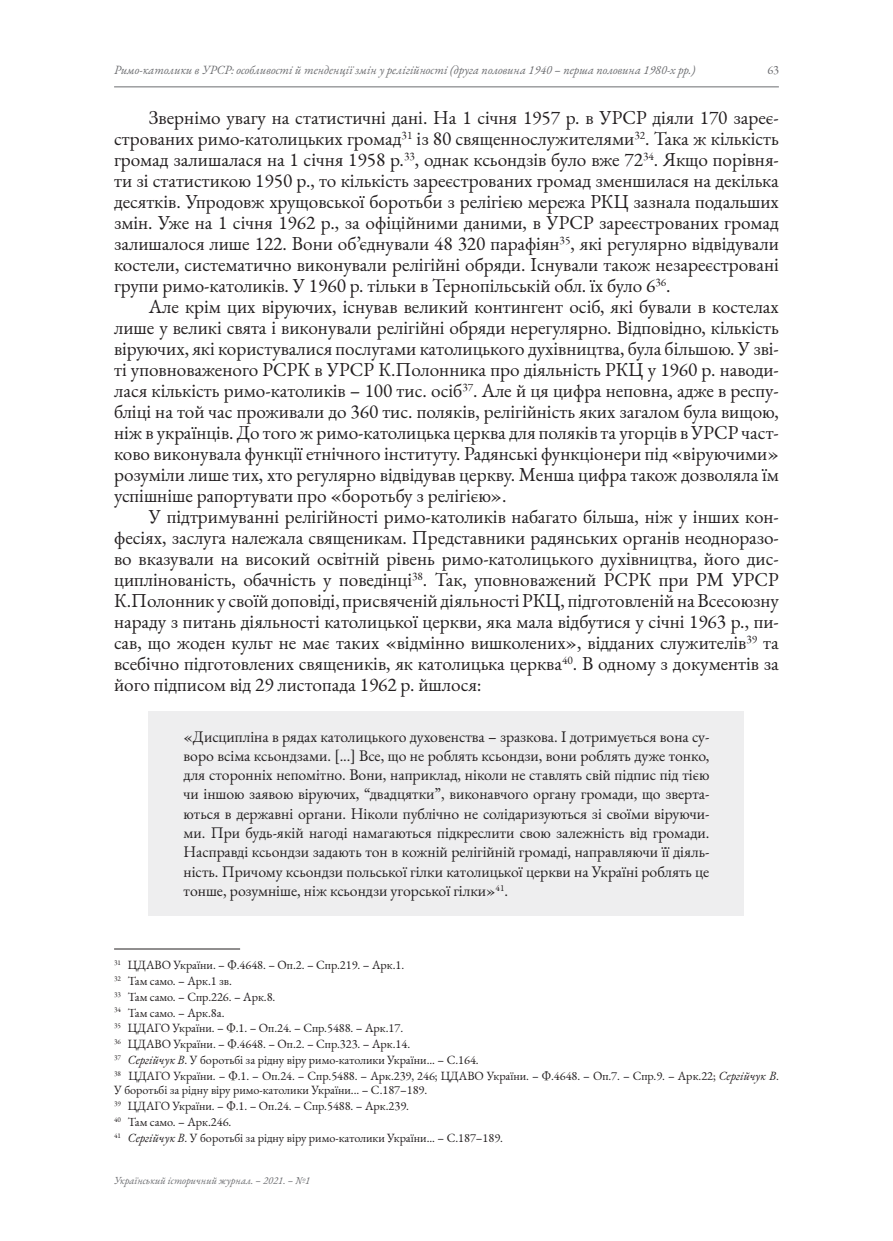
<style>
.page{position:relative;width:893px;height:1241px;background:#fff}
.page>*{position:absolute;margin:0;border:0;box-sizing:border-box;transform-origin:0 0}
.t1{font:19.25px/21px "EB Garamond";color:#231f20;text-align:justify}
.t2{font:15.75px/19.2px "EB Garamond";color:#231f20;text-align:justify}
.t3{font:12.25px/15.9px "EB Garamond";color:#231f20}
.t4{font:italic 12.25px "EB Garamond";color:#6c6d70}
.t5{font:12.25px "EB Garamond";color:#6c6d70}
.t6{font:italic 10.5px "EB Garamond";color:#6c6d70}
.s1{font-style:italic}
</style>
<div class="page">
<hr style="left:114px;top:87px;width:665px;height:1px;background:#6c6d70">
<div style="left:149px;top:710px;width:595px;height:205px;background:#eeeeef"></div>
<hr style="left:114px;top:948px;width:126px;height:1px;background:#231f20">
<p class="t4" style="left:114px;top:62px;width:583px">Римо-католики в УРСР: особливості й тенденції змін у релігійності (друга половина 1940 – перша половина 1980-х рр.)</p>
<p class="t5" style="left:767px;top:62px;width:13px">63</p>
<p class="t1" style="left:114px;top:107px;width:666px;text-indent:35px">Звернімо увагу на статистичні дані. На 1 січня 1957 р. в УРСР діяли 170 зареє&shy;строваних римо-католицьких громад<sup>31</sup> із 80 священнослужителями<sup>32</sup>. Така ж кількість громад залишалася на 1 січня 1958 р.<sup>33</sup>, однак ксьондзів було вже 72<sup>34</sup>. Якщо порівня&shy;ти зі статистикою 1950 р., то кількість зареєстрованих громад зменшилася на декілька десятків. Упродовж хрущовської боротьби з релігією мережа РКЦ зазнала подальших змін. Уже на 1 січня 1962 р., за офіційними даними, в УРСР зареєстрованих громад залишалося лише 122. Вони об’єднували 48 320 парафіян<sup>35</sup>, які регулярно відвідували костели, систематично виконували релігійні обряди. Існували також незареєстровані групи римо-католиків. У 1960 р. тільки в Тернопільській обл. їх було 6<sup>36</sup>.</p>
<p class="t1" style="left:114px;top:296px;width:666px;text-indent:35px">Але крім цих віруючих, існував великий контингент осіб, які бували в костелах лише у великі свята і виконували релігійні обряди нерегулярно. Відповідно, кількість віруючих, які користувалися послугами католицького духівництва, була більшою. У зві&shy;ті уповноваженого РСРК в УРСР К.Полонника про діяльність РКЦ у 1960 р. наводи&shy;лася кількість римо-католиків – 100 тис. осіб<sup>37</sup>. Але й ця цифра неповна, адже в респу&shy;бліці на той час проживали до 360 тис. поляків, релігійність яких загалом була вищою, ніж в українців. До того ж римо-католицька церква для поляків та угорців в УРСР част&shy;ково виконувала функції етнічного інституту. Радянські функціонери під «віруючими» розуміли лише тих, хто регулярно відвідував церкву. Менша цифра також дозволяла їм успішніше рапортувати про «боротьбу з релігією».</p>
<p class="t1" style="left:114px;top:506px;width:666px;text-indent:35px">У підтримуванні релігійності римо-католиків набагато більша, ніж у інших кон&shy;фесіях, заслуга належала священикам. Представники радянських органів неодноразо&shy;во вказували на високий освітній рівень римо-католицького духівництва, його дис&shy;циплінованість, обачність у поведінці<sup>38</sup>. Так, уповноважений РСРК при РМ УРСР К.Полонник у своїй доповіді, присвяченій діяльності РКЦ, підготовленій на Всесоюзну нараду з питань діяльності католицької церкви, яка мала відбутися у січні 1963 р., пи&shy;сав, що жоден культ не має таких «відмінно вишколених», відданих служителів<sup>39</sup> та всебічно підготовлених священиків, як католицька церква<sup>40</sup>. В одному з документів за його підписом від 29 листопада 1962 р. йшлося:</p>
<p class="t2" style="left:184px;top:726px;width:527px">«Дисципліна в рядах католицького духовенства – зразкова. І дотримується вона су&shy;воро всіма ксьондзами. [...] Все, що не роблять ксьондзи, вони роблять дуже тонко, для сторонніх непомітно. Вони, наприклад, ніколи не ставлять свій підпис під тією чи іншою заявою віруючих, “двадцятки”, виконавчого органу громади, що зверта&shy;ються в державні органи. Ніколи публічно не солідаризуються зі своїми віруючи&shy;ми. При будь-якій нагоді намагаються підкреслити свою залежність від громади.<br>Насправді ксьондзи задають тон в кожній релігійній громаді, направляючи її діяль&shy;ність. Причому ксьондзи польської гілки католицької церкви на Україні роблять це тонше, розумніше, ніж ксьондзи угорської гілки»<sup>41</sup>.</p>
<p class="t3" style="left:114px;top:956px;width:666px"><sup>31</sup> ЦДАВО України. – Ф.4648. – Оп.2. – Спр.219. – Арк.1.<br><sup>32</sup> Там само. – Арк.1 зв.<br><sup>33</sup> Там само. – Спр.226. – Арк.8.<br><sup>34</sup> Там само. – Арк.8а.<br><sup>35</sup> ЦДАГО України. – Ф.1. – Оп.24. – Спр.5488. – Арк.17.<br><sup>36</sup> ЦДАВО України. – Ф.4648. – Оп.2. – Спр.323. – Арк.14.<br><sup>37</sup> <span class="s1">Сергійчук В</span>. У боротьбі за рідну віру римо-католики України... – С.164.<br><sup>38</sup> ЦДАГО України. – Ф.1. – Оп.24. – Спр.5488. – Арк.239, 246; ЦДАВО України. – Ф.4648. – Оп.7. – Спр.9. – Арк.22; <span class="s1">Сергійчук В</span>.</p>
<p class="t3" style="left:114px;top:1081px;width:390px">У боротьбі за рідну віру римо-католики України... – С.187–189.<br><sup>39</sup> ЦДАГО України. – Ф.1. – Оп.24. – Спр.5488. – Арк.239.<br><sup>40</sup> Там само. – Арк.246.<br><sup>41</sup> <span class="s1">Сергійчук В</span>. У боротьбі за рідну віру римо-католики України... – С.187–189.</p>
<p class="t6" style="left:114px;top:1173px;width:198px">Український історичний журнал. – 2021. – №1</p>
</div>
